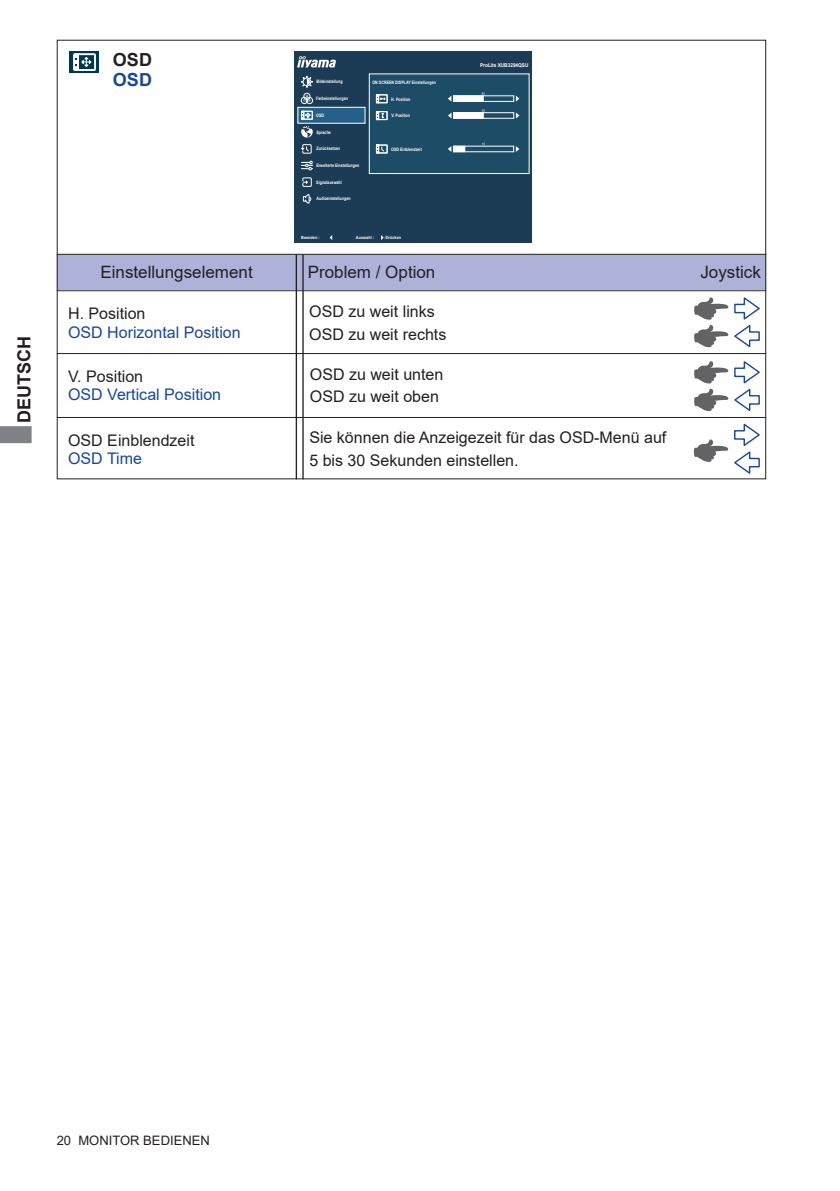
<style>
.page{position:relative;width:840px;height:1191px;background:#fff}
.page>*{position:absolute;margin:0;border:0;box-sizing:border-box;transform-origin:0 0}
.t1{font:700 18px "Arial";color:#231f20}
.t2{font:700 18px "Arial";color:#18469d}
.t3{font:17px "Arial";color:#231f20}
.t4{font:16px/22.6px "Arial";color:#231f20}
.t5{font:16px "Arial";color:#18469d}
.t6{font:13px "Arial";color:#231f20}
.t7{font:700 5.2px "Arial";color:#fff;scale:.9 1}
.t8{font:700 4.6px "Arial";color:#fff;scale:.8 1}
.t9{font:700 4.2px "Arial";color:#fff;scale:.9 1}
.s1{font-family:"Koz Go Pr 6 N";font-weight:400}
</style>
<div class="page">
<svg style="left:0;top:426px;width:32px;height:17px"></svg>
<hr style="left:57px;top:290px;width:708px;height:1px;background:#231f20">
<hr style="left:57px;top:417px;width:708px;height:1px;background:#231f20">
<div style="left:57px;top:254px;width:708px;height:36px;background:#aeb2d8"></div>
<hr style="left:57px;top:254px;width:708px;height:1px;background:#231f20">
<hr style="left:295px;top:255px;width:2px;height:224px;background:#231f20">
<hr style="left:302px;top:255px;width:1px;height:224px;background:#231f20">
<hr style="left:57px;top:353px;width:708px;height:1px;background:#231f20">
<div style="left:293px;top:51px;width:238px;height:191px;background:#1b3c54"></div>
<div style="left:369px;top:74px;width:160px;height:99px;background:#1d4c67"></div>
<div style="left:369px;top:74px;width:160px;height:100px;border:1px solid #fff"></div>
<svg style="left:297px;top:56px;width:38px;height:11px"></svg>
<div style="left:453px;top:96px;width:30px;height:5px;background:#fff"></div>
<div style="left:453px;top:95px;width:60px;height:7px;border:1px solid #fff"></div>
<svg style="left:448px;top:96px;width:3px;height:5px"></svg>
<svg style="left:515px;top:96px;width:4px;height:6px"></svg>
<div style="left:453px;top:146px;width:11px;height:6px;background:#fff"></div>
<div style="left:453px;top:146px;width:12px;height:6px;border:1px solid #fff"></div>
<div style="left:453px;top:146px;width:60px;height:6px;border:1px solid #fff"></div>
<svg style="left:448px;top:146px;width:3px;height:6px"></svg>
<svg style="left:515px;top:146px;width:4px;height:6px"></svg>
<div style="left:376px;top:94px;width:11px;height:9px;border:1px solid #fff"></div>
<svg style="left:376px;top:95px;width:9px;height:8px"></svg>
<div style="left:376px;top:144px;width:11px;height:9px;border:1px solid #fff"></div>
<svg style="left:376px;top:145px;width:8px;height:8px"></svg>
<div style="left:298px;top:107px;width:67px;height:16px;background:#246087"></div>
<div style="left:297px;top:107px;width:68px;height:17px;border:1px solid #fff"></div>
<svg style="left:301px;top:76px;width:11px;height:12px"></svg>
<svg style="left:301px;top:161px;width:11px;height:9px"></svg>
<div style="left:303px;top:93px;width:7px;height:7px;border:1px solid #fff;border-radius:50%"></div>
<div style="left:301px;top:97px;width:6px;height:7px;border:1px solid #fff;border-radius:50%"></div>
<div style="left:306px;top:97px;width:6px;height:7px;border:1px solid #fff;border-radius:50%"></div>
<svg style="left:303px;top:95px;width:7px;height:7px"></svg>
<svg style="left:301px;top:126px;width:11px;height:12px"></svg>
<div style="left:302px;top:144px;width:9px;height:9px;border:1px solid #fff"></div>
<svg style="left:301px;top:146px;width:8px;height:6px"></svg>
<div style="left:302px;top:178px;width:9px;height:9px;border:1px solid #fff"></div>
<svg style="left:302px;top:194px;width:9px;height:10px"></svg>
<div style="left:453px;top:113px;width:30px;height:5px;background:#fff"></div>
<div style="left:453px;top:112px;width:60px;height:7px;border:1px solid #fff"></div>
<svg style="left:515px;top:113px;width:4px;height:5px"></svg>
<svg style="left:481px;top:109px;width:4px;height:3px"></svg>
<div style="left:378px;top:112px;width:9px;height:7px;border:1px solid #fff"></div>
<div style="left:376px;top:111px;width:11px;height:9px;border:1px solid #fff"></div>
<svg style="left:376px;top:111px;width:7px;height:9px"></svg>
<div style="left:301px;top:111px;width:11px;height:9px;border:1px solid #fff"></div>
<svg style="left:301px;top:111px;width:9px;height:8px"></svg>
<div style="left:70px;top:51px;width:29px;height:22px;background:#003852"></div>
<div style="left:78px;top:54px;width:17px;height:16px;border:1px solid #fff"></div>
<div style="left:73px;top:53px;width:23px;height:18px;border:2px solid #fff"></div>
<div style="left:74px;top:54px;width:4px;height:16px;border:1px solid #fff"></div>
<svg style="left:75px;top:57px;width:16px;height:10px"></svg>
<svg style="left:694px;top:297px;width:66px;height:51px"></svg>
<svg style="left:694px;top:361px;width:66px;height:51px"></svg>
<svg style="left:693px;top:423px;width:67px;height:51px"></svg>
<h1 class="t1" style="left:11px;top:422px;width:88px;rotate:-90deg">DEUTSCH</h1>
<h1 class="t1" style="left:113px;top:47px;width:41px">OSD</h1>
<h1 class="t2" style="left:113px;top:67px;width:41px">OSD</h1>
<p class="t8" style="left:316px;top:79px;width:34px">Bildeinstellung</p>
<p class="t8" style="left:316px;top:95px;width:41px">Farbeinstellungen</p>
<p class="t8" style="left:316px;top:112px;width:11px">OSD</p>
<p class="t8" style="left:316px;top:145px;width:31px">Zurücksetzen</p>
<p class="t8" style="left:316px;top:129px;width:20px">Sprache</p>
<p class="t8" style="left:316px;top:162px;width:55px">Erweiterte Einstellungen</p>
<p class="t8" style="left:316px;top:179px;width:33px">Signalauswahl</p>
<p class="t8" style="left:316px;top:195px;width:44px">Audioeinstellungen</p>
<p class="t8" style="left:372px;top:79px;width:81px">ON SCREEN DISPLAY Einstellungen</p>
<p class="t8" style="left:391px;top:96px;width:26px">H. Position</p>
<p class="t8" style="left:391px;top:112px;width:25px">V. Position</p>
<p class="t8" style="left:391px;top:146px;width:40px">OSD Einblendzeit</p>
<p class="t9" style="left:301px;top:234px;width:22px">Beenden :</p>
<p class="t9" style="left:356px;top:234px;width:22px">Auswahl :</p>
<p class="t9" style="left:384px;top:234px;width:20px"><span class="s1">/</span>Drücken</p>
<p class="t7" style="left:480px;top:62px;width:55px">ProLite XUB3294QSU</p>
<h2 class="t3" style="left:100px;top:261px;width:154px">Einstellungselement</h2>
<h2 class="t3" style="left:307px;top:261px;width:129px">Problem / Option</h2>
<h2 class="t3" style="left:700px;top:261px;width:62px">Joystick</h2>
<h3 class="t4" style="left:68px;top:302px;width:79px">H. Position</h3>
<h3 class="t5" style="left:68px;top:321px;width:174px">OSD Horizontal Position</h3>
<h3 class="t4" style="left:68px;top:365px;width:77px">V. Position</h3>
<h3 class="t5" style="left:68px;top:383px;width:154px">OSD Vertical Position</h3>
<h3 class="t4" style="left:68px;top:428px;width:128px">OSD Einblendzeit</h3>
<h3 class="t5" style="left:68px;top:447px;width:75px">OSD Time</h3>
<h3 class="t4" style="left:309px;top:300px;width:138px">OSD zu weit links<br>OSD zu weit rechts</h3>
<h3 class="t4" style="left:310px;top:363px;width:135px">OSD zu weit unten<br>OSD zu weit oben</h3>
<h3 class="t4" style="left:309px;top:426px;width:358px">Sie können die Anzeigezeit für das OSD-Menü auf<br>5 bis 30 Sekunden einstellen.</h3>
<h3 class="t6" style="left:57px;top:1131px;width:154px">20 MONITOR BEDIENEN</h3>
</div>
